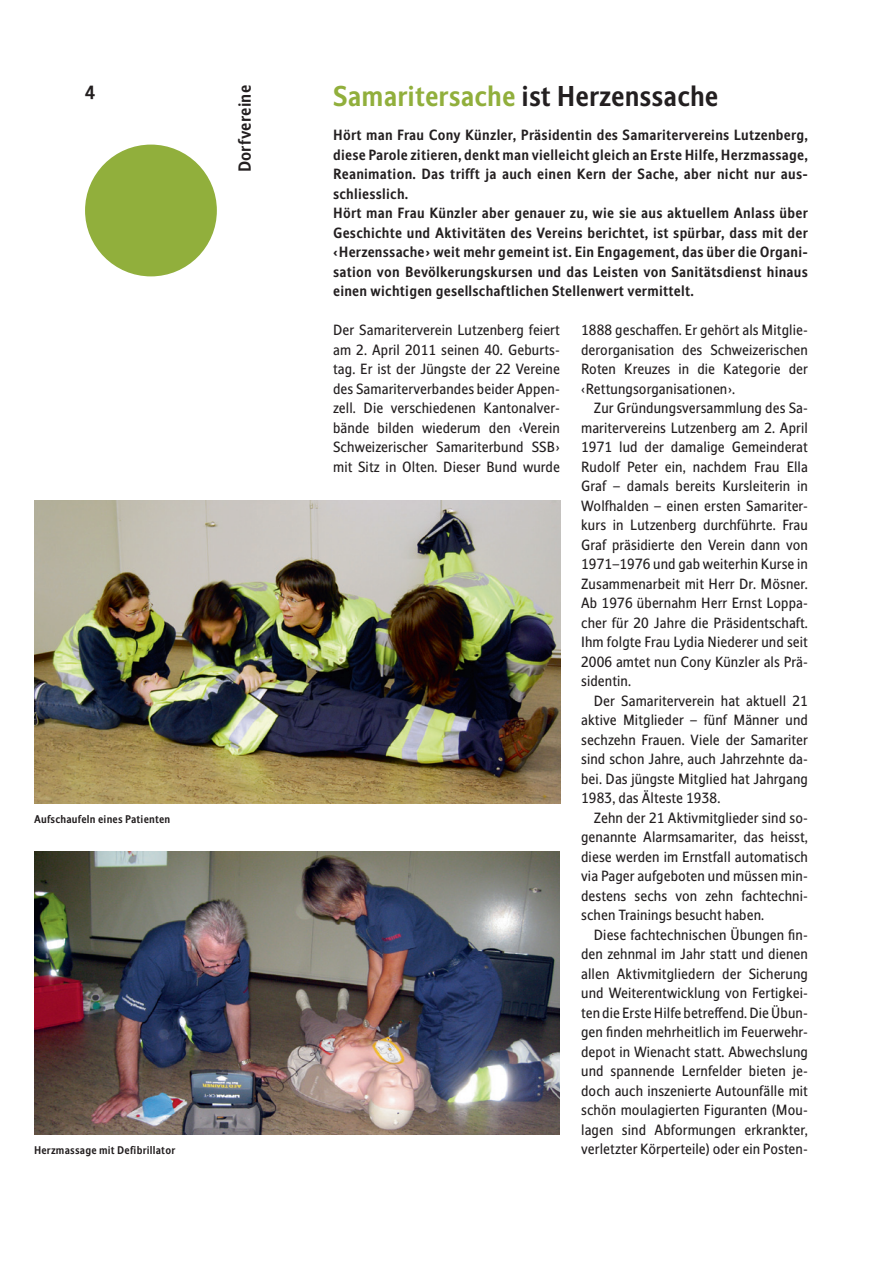
<style>
.page{position:relative;width:893px;height:1263px;background:#fff}
.page>*{position:absolute;margin:0;border:0;box-sizing:border-box;transform-origin:0 0}
.t1{font:700 27px "Stroudley";letter-spacing:.005em;color:#231f20}
.t2{font:700 18px "Stroudley";color:#231f20}
.t3{font:700 16.5px "Stroudley";letter-spacing:.02em;color:#231f20}
.t4{font:13.95px/19.5px "Stroudley";letter-spacing:.01em;color:#231f20;text-align:justify}
.t5{font:700 13.95px/19.5px "Stroudley";letter-spacing:.02em;color:#231f20}
.t6{font:700 10.5px "Stroudley";letter-spacing:.02em;color:#231f20}
.s1{color:#91af3c}
</style>
<div class="page">
<div style="left:85px;top:145px;width:132px;height:131px;background:#91af3c;border-radius:50%"></div>
<img style="left:34px;top:500px;width:526px;height:303px">
<img style="left:34px;top:851px;width:526px;height:284px">
<p class="t2" style="left:85px;top:81px;width:11px">4</p>
<h1 class="t1" style="left:333px;top:79px;width:387px"><span class="s1">Samaritersache</span> ist Herzenssache</h1>
<p class="t5" style="left:333px;top:125px;width:476px">Hört man Frau Cony Künzler, Präsidentin des Samaritervereins Lutzenberg, diese Parole zitieren, denkt man vielleicht gleich an Erste Hilfe, Herzmassage, Reanimation. Das trifft ja auch einen Kern der Sache, aber nicht nur aus&shy;schliesslich.<br>Hört man Frau Künzler aber genauer zu, wie sie aus aktuellem Anlass über Geschichte und Aktivitäten des Vereins berichtet, ist spürbar, dass mit der ‹Herzenssache› weit mehr gemeint ist. Ein Engagement, das über die Organi&shy;sation von Bevölkerungskursen und das Leisten von Sanitätsdienst hinaus einen wichtigen gesellschaftlichen Stellenwert vermittelt.</p>
<p class="t4" style="left:333px;top:320px;width:228px">Der Samariterverein Lutzenberg feiert am 2. April 2011 seinen 40. Geburts&shy;tag. Er ist der Jüngste der 22 Vereine des Samariterverbandes beider Appen&shy;zell. Die verschiedenen Kantonalver&shy;bände bilden wiederum den ‹Verein Schweizerischer Samariterbund SSB› mit Sitz in Olten. Dieser Bund wurde</p>
<p class="t4" style="left:581px;top:320px;width:228px">1888 geschaffen. Er gehört als Mitglie&shy;derorganisation des Schweizerischen Roten Kreuzes in die Kategorie der ‹Rettungsorganisationen›.</p>
<p class="t3" style="left:234px;top:172px;width:89px;rotate:-90deg">Dorfvereine</p>
<p class="t4" style="left:581px;top:398px;width:228px;text-indent:13px">Zur Gründungsversammlung des Sa&shy;maritervereins Lutzenberg am 2. April 1971 lud der damalige Gemeinderat Rudolf Peter ein, nachdem Frau Ella Graf – damals bereits Kursleiterin in Wolfhalden – einen ersten Samariter&shy;kurs in Lutzenberg durchführte. Frau Graf präsidierte den Verein dann von 1971–1976 und gab weiterhin Kurse in Zusammenarbeit mit Herr Dr. Mösner.<br>Ab 1976 übernahm Herr Ernst Loppa&shy;cher für 20 Jahre die Präsidentschaft.<br>Ihm folgte Frau Lydia Niederer und seit 2006 amtet nun Cony Künzler als Prä&shy;sidentin.</p>
<p class="t4" style="left:581px;top:691px;width:228px;text-indent:13px">Der Samariterverein hat aktuell 21 aktive Mitglieder – fünf Männer und sechzehn Frauen. Viele der Samariter sind schon Jahre, auch Jahrzehnte da&shy;bei. Das jüngste Mitglied hat Jahrgang 1983, das Älteste 1938.</p>
<p class="t4" style="left:581px;top:808px;width:228px;text-indent:13px">Zehn der 21 Aktivmitglieder sind so&shy;genannte Alarmsamariter, das heisst, diese werden im Ernstfall automatisch via Pager aufgeboten und müssen min&shy;destens sechs von zehn fachtechni&shy;schen Trainings besucht haben.</p>
<p class="t4" style="left:581px;top:925px;width:228px;text-indent:13px">Diese fachtechnischen Übungen fin&shy;den zehnmal im Jahr statt und dienen allen Aktivmitgliedern der Sicherung und Weiterentwicklung von Fertigkei&shy;ten die Erste Hilfe betreffend. Die Übun&shy;gen finden mehrheitlich im Feuerwehr&shy;depot in Wienacht statt. Abwechslung und spannende Lernfelder bieten je&shy;doch auch inszenierte Autounfälle mit schön moulagierten Figuranten (Mou&shy;lagen sind Abformungen erkrankter,</p>
<p class="t6" style="left:34px;top:812px;width:138px">Aufschaufeln eines Patienten</p>
<p class="t6" style="left:34px;top:1144px;width:143px">Herzmassage mit Defibrillator</p>
<p class="t4" style="left:581px;top:1140px;width:228px">verletzter Körperteile) oder ein Posten-</p>
</div>
